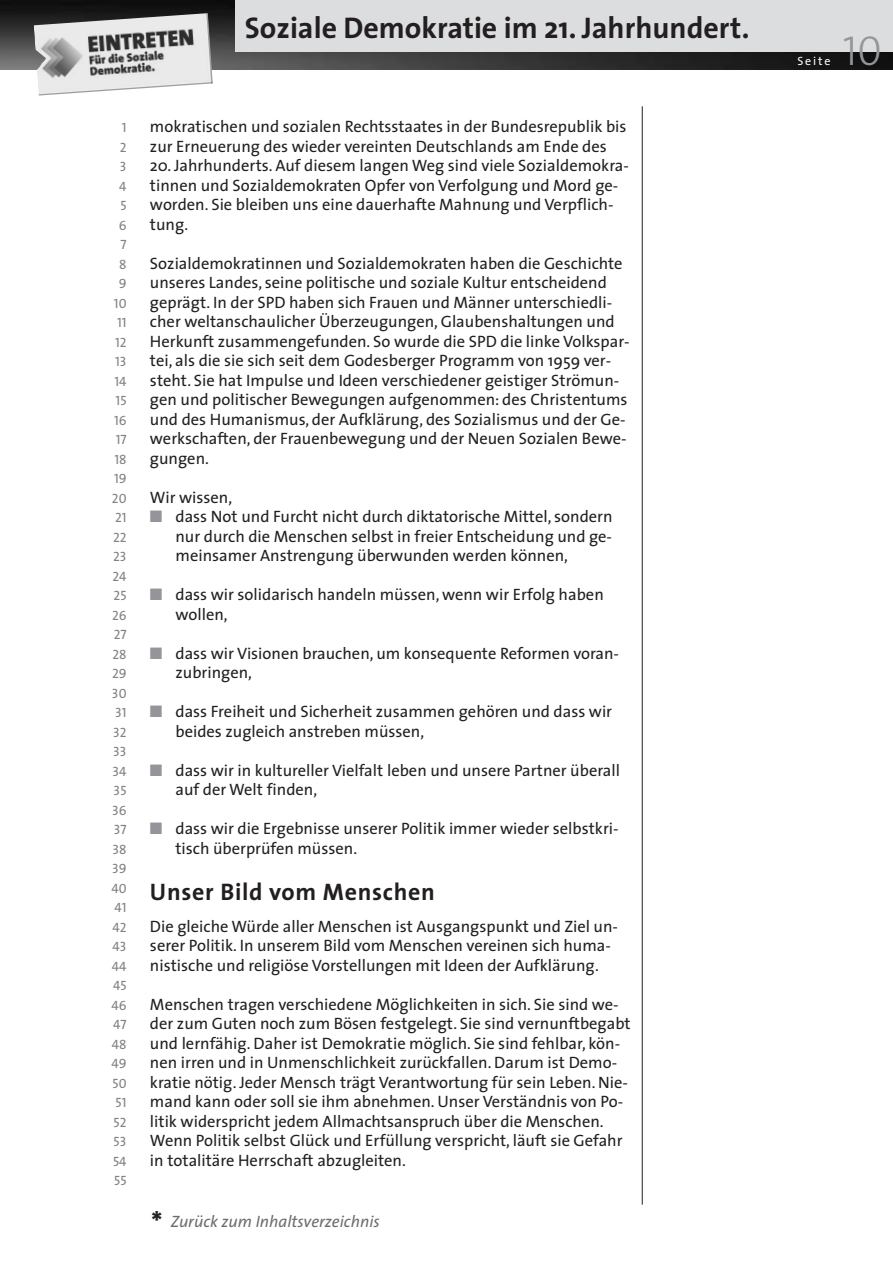
<style>
.page{position:relative;width:893px;height:1263px;background:#fff}
.page>*{position:absolute;margin:0;border:0;box-sizing:border-box;transform-origin:0 0}
.t1{font:42px "The Sans Light Caps";color:#939598}
.t2{font:700 30px "The Sans";color:#231f20}
.t3{font:700 24px "The Sans";letter-spacing:.03em;color:#231f20}
.t4{font:16.5px/19.5px "The Sans";color:#231f20}
.t5{font:italic 16.5px "The Sans";color:#6c6d70}
.t6{font:13.5px/19.5px "The Sans Caps";color:#808285;text-align:right}
.t7{font:12px "The Sans";letter-spacing:.155em;color:#fff}
.s1{color:#939598}
.s2{font-weight:700;font-style:normal;font-size:30px;color:#231f20}
</style>
<div class="page">
<hr style="left:642px;top:106px;width:1px;height:1098px;background:#231f20">
<img style="left:0;top:1px;width:893px;height:68px">
<img style="left:34px;top:13px;width:179px;height:83px">
<div style="left:235px;top:0;width:658px;height:51px;background:#dcdddf"></div>
<h2 class="t2" style="left:245px;top:16px;width:506px">Soziale Demokratie im 21. Jahrhundert.</h2>
<p class="t6" style="left:111px;top:119px;width:17px">1<br>2<br>3<br>4<br>5<br>6<br>7<br>8<br>9<br>10<br>11<br>12<br>13<br>14<br>15<br>16<br>17<br>18<br>19<br>20<br>21<br>22<br>23<br>24<br>25<br>26<br>27<br>28<br>29<br>30<br>31<br>32<br>33<br>34<br>35<br>36<br>37<br>38<br>39<br>40<br>41<br>42<br>43<br>44<br>45<br>46<br>47<br>48<br>49<br>50<br>51<br>52<br>53<br>54<br>55</p>
<p class="t4" style="left:150px;top:118px;width:478px">mokratischen und sozialen Rechtsstaates in der Bundesrepublik bis zur Erneuerung des wieder vereinten Deutschlands am Ende des</p>
<p class="t4" style="left:150px;top:157px;width:480px">20. Jahrhunderts. Auf diesem langen Weg sind viele Sozialdemokra&shy;tinnen und Sozialdemokraten Opfer von Verfolgung und Mord ge&shy;worden. Sie bleiben uns eine dauerhafte Mahnung und Verpflich&shy;tung.</p>
<p class="t4" style="left:150px;top:255px;width:481px">Sozialdemokratinnen und Sozialdemokraten haben die Geschichte unseres Landes, seine politische und soziale Kultur entscheidend geprägt. In der SPD haben sich Frauen und Männer unterschiedli&shy;cher weltanschaulicher Überzeugungen, Glaubenshaltungen und Herkunft zusammengefunden. So wurde die SPD die linke Volkspar&shy;tei, als die sie sich seit dem Godesberger Programm von 1959 ver&shy;steht. Sie hat Impulse und Ideen verschiedener geistiger Strömun&shy;gen und politischer Bewegungen aufgenommen: des Christentums und des Humanismus, der Aufklärung, des Sozialismus und der Ge&shy;werkschaften, der Frauenbewegung und der Neuen Sozialen Bewe&shy;gungen.</p>
<p class="t4" style="left:150px;top:489px;width:84px">Wir wissen,</p>
<p class="t4" style="left:175px;top:508px;width:439px;text-align:justify;text-indent:-26px"><span class="s1">■</span> dass Not und Furcht nicht durch diktatorische Mittel, sondern nur durch die Menschen selbst in freier Entscheidung und ge&shy;meinsamer Anstrengung überwunden werden können,</p>
<p class="t4" style="left:175px;top:586px;width:430px;text-indent:-26px"><span class="s1">■</span> dass wir solidarisch handeln müssen, wenn wir Erfolg haben wollen,</p>
<p class="t4" style="left:175px;top:645px;width:445px;text-indent:-26px"><span class="s1">■</span> dass wir Visionen brauchen, um konsequente Reformen voran&shy;zubringen,</p>
<p class="t4" style="left:175px;top:703px;width:438px;text-indent:-26px"><span class="s1">■</span> dass Freiheit und Sicherheit zusammen gehören und dass wir beides zugleich anstreben müssen,</p>
<p class="t4" style="left:175px;top:762px;width:446px;text-indent:-26px"><span class="s1">■</span> dass wir in kultureller Vielfalt leben und unsere Partner überall auf der Welt finden,</p>
<p class="t4" style="left:175px;top:820px;width:445px;text-indent:-26px"><span class="s1">■</span> dass wir die Ergebnisse unserer Politik immer wieder selbstkri&shy;tisch überprüfen müssen.</p>
<h3 class="t3" style="left:150px;top:882px;width:286px">Unser Bild vom Menschen</h3>
<p class="t4" style="left:150px;top:918px;width:470px">Die gleiche Würde aller Menschen ist Ausgangspunkt und Ziel un&shy;serer Politik. In unserem Bild vom Menschen vereinen sich huma&shy;nistische und religiöse Vorstellungen mit Ideen der Aufklärung.</p>
<p class="t4" style="left:150px;top:996px;width:482px">Menschen tragen verschiedene Möglichkeiten in sich. Sie sind we&shy;der zum Guten noch zum Bösen festgelegt. Sie sind vernunftbegabt und lernfähig. Daher ist Demokratie möglich. Sie sind fehlbar, kön&shy;nen irren und in Unmenschlichkeit zurückfallen. Darum ist Demo&shy;kratie nötig. Jeder Mensch trägt Verantwortung für sein Leben. Nie&shy;mand kann oder soll sie ihm abnehmen. Unser Verständnis von Po&shy;litik widerspricht jedem Allmachtsanspruch über die Menschen.<br>Wenn Politik selbst Glück und Erfüllung verspricht, läuft sie Gefahr in totalitäre Herrschaft abzugleiten.</p>
<p class="t5" style="left:151px;top:1215px;width:230px"><span class="s2">*</span> Zurück zum Inhaltsverzeichnis</p>
<p class="t7" style="left:797px;top:56px;width:35px">Seite</p>
<h1 class="t1" style="left:843px;top:37px;width:41px">10</h1>
</div>
